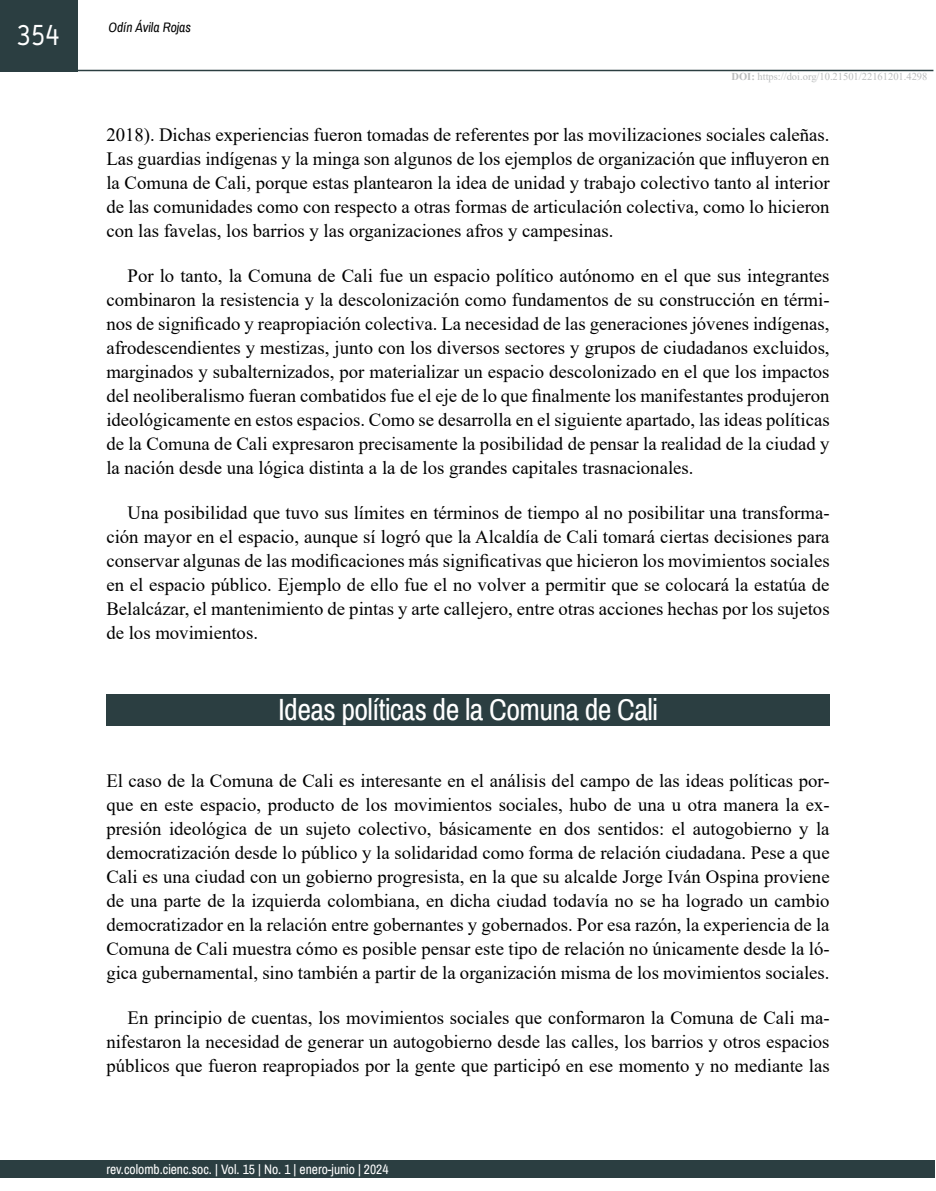
<style>
.page{position:relative;width:936px;height:1191px;background:#fff}
.page>*{position:absolute;margin:0;border:0;box-sizing:border-box;transform-origin:0 0}
.t1{font:30px "Archivo Narrow";letter-spacing:-.02em;color:#fff}
.t2{font:30px "Typestar Pro";color:#fff}
.t3{font:18.75px/24px "Times New Roman";color:#000;text-align:justify}
.t4{font:13.5px "Archivo Narrow";color:#fff}
.t5{font:italic 13.5px "Archivo Narrow";color:#000}
.t6{font:10.5px "Times New Roman";color:#bbbdbe}
.s1{font-weight:700}
</style>
<div class="page">
<div style="left:0;top:1160px;width:934px;height:18px;background:#2b3e41"></div>
<hr style="left:77px;top:70px;width:856px;height:1px;background:#2b3e41">
<div style="left:0;top:0;width:78px;height:71px;background:#2b3e41"></div>
<div style="left:106px;top:694px;width:723px;height:32px;background:#2b3e41"></div>
<h1 class="t2" style="left:16px;top:16px;width:46px">354</h1>
<p class="t5" style="left:108px;top:19px;width:84px">Odín Ávila Rojas</p>
<p class="t6" style="left:731px;top:69px;width:197px"><span class="s1">DOI:</span> https://doi.org/10.21501/22161201.4298</p>
<p class="t3" style="left:106px;top:122px;width:724px">2018). Dichas experiencias fueron tomadas de referentes por las movilizaciones sociales caleñas.<br>Las guardias indígenas y la minga son algunos de los ejemplos de organización que influyeron en la Comuna de Cali, porque estas plantearon la idea de unidad y trabajo colectivo tanto al interior de las comunidades como con respecto a otras formas de articulación colectiva, como lo hicieron con las favelas, los barrios y las organizaciones afros y campesinas.</p>
<p class="t3" style="left:106px;top:263px;width:724px;text-indent:21px">Por lo tanto, la Comuna de Cali fue un espacio político autónomo en el que sus integrantes combinaron la resistencia y la descolonización como fundamentos de su construcción en térmi&shy;nos de significado y reapropiación colectiva. La necesidad de las generaciones jóvenes indígenas, afrodescendientes y mestizas, junto con los diversos sectores y grupos de ciudadanos excluidos, marginados y subalternizados, por materializar un espacio descolonizado en el que los impactos del neoliberalismo fueran combatidos fue el eje de lo que finalmente los manifestantes produjeron ideológicamente en estos espacios. Como se desarrolla en el siguiente apartado, las ideas políticas de la Comuna de Cali expresaron precisamente la posibilidad de pensar la realidad de la ciudad y la nación desde una lógica distinta a la de los grandes capitales trasnacionales.</p>
<p class="t3" style="left:106px;top:500px;width:724px;text-indent:21px">Una posibilidad que tuvo sus límites en términos de tiempo al no posibilitar una transforma&shy;ción mayor en el espacio, aunque sí logró que la Alcaldía de Cali tomará ciertas decisiones para conservar algunas de las modificaciones más significativas que hicieron los movimientos sociales en el espacio público. Ejemplo de ello fue el no volver a permitir que se colocará la estatúa de Belalcázar, el mantenimiento de pintas y arte callejero, entre otras acciones hechas por los sujetos de los movimientos.</p>
<h1 class="t1" style="left:278px;top:691px;width:381px">Ideas políticas de la Comuna de Cali</h1>
<p class="t3" style="left:106px;top:768px;width:724px">El caso de la Comuna de Cali es interesante en el análisis del campo de las ideas políticas por&shy;que en este espacio, producto de los movimientos sociales, hubo de una u otra manera la ex&shy;presión ideológica de un sujeto colectivo, básicamente en dos sentidos: el autogobierno y la democratización desde lo público y la solidaridad como forma de relación ciudadana. Pese a que Cali es una ciudad con un gobierno progresista, en la que su alcalde Jorge Iván Ospina proviene de una parte de la izquierda colombiana, en dicha ciudad todavía no se ha logrado un cambio democratizador en la relación entre gobernantes y gobernados. Por esa razón, la experiencia de la Comuna de Cali muestra cómo es posible pensar este tipo de relación no únicamente desde la ló&shy;gica gubernamental, sino también a partir de la organización misma de los movimientos sociales.</p>
<p class="t3" style="left:106px;top:1005px;width:724px;text-indent:21px">En principio de cuentas, los movimientos sociales que conformaron la Comuna de Cali ma&shy;nifestaron la necesidad de generar un autogobierno desde las calles, los barrios y otros espacios públicos que fueron reapropiados por la gente que participó en ese momento y no mediante las</p>
<p class="t4" style="left:106px;top:1160px;width:284px">rev.colomb.cienc.soc. | Vol. 15 | No. 1 | enero-junio | 2024</p>
</div>
